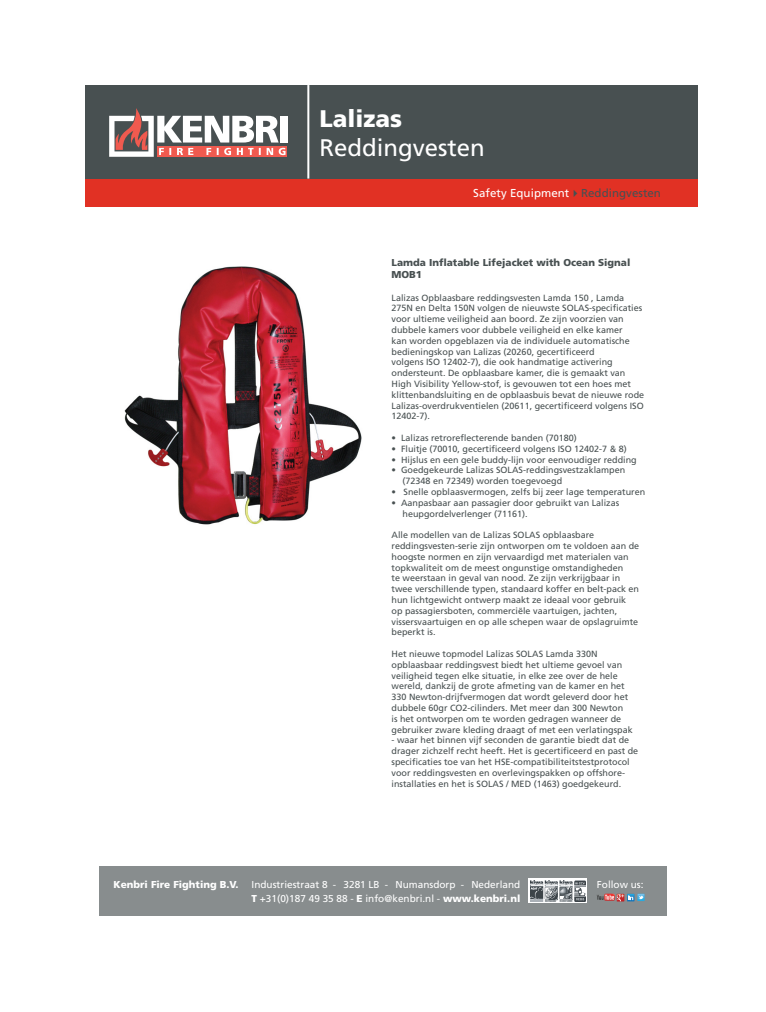
<style>
.page{position:relative;width:766px;height:1012px;background:#fff}
.page>*{position:absolute;margin:0;border:0;box-sizing:border-box;transform-origin:0 0}
.t1{font:24px "Frutiger";color:#fff}
.t2{font:900 24px "Frutiger";color:#fff}
.t3{font:11.5px "Frutiger";letter-spacing:.005em;color:#fff}
.t4{font:10px "Frutiger";color:#fff}
.t5{font:900 10px/12px "Frutiger";color:#485051}
.t6{font:900 10px "Frutiger";color:#fff}
.t7{font:9px/10.8px "Frutiger";color:#485051}
.s1{color:#485051}
.s2{font-weight:900}
</style>
<div class="page">
<div style="left:85px;top:179px;width:612px;height:28px;background:#e13124"></div>
<div style="left:85px;top:85px;width:612px;height:94px;background:#485051"></div>
<hr style="left:307px;top:85px;width:2px;height:94px;background:#fff">
<div style="left:99px;top:866px;width:567px;height:50px;background:#888d8e"></div>
<svg style="left:528px;top:879px;width:59px;height:24px"></svg>
<img style="left:530px;top:881px;width:55px;height:21px">
<svg style="left:597px;top:894px;width:47px;height:7px"></svg>
<div style="left:280px;top:116px;width:7px;height:27px;background:#fff"></div>
<svg style="left:285px;top:146px;width:2px;height:11px"></svg>
<svg style="left:109px;top:108px;width:176px;height:49px"></svg>
<img style="left:124px;top:266px;width:238px;height:259px">
<p class="t2" style="left:319px;top:104px;width:84px">Lalizas</p>
<p class="t1" style="left:319px;top:133px;width:167px">Reddingvesten</p>
<p class="t3" style="left:473px;top:187px;width:189px">Safety Equipment<span class="s1">✔Reddingvesten</span></p>
<p class="t5" style="left:391px;top:256px;width:240px">Lamda Inflatable Lifejacket with Ocean Signal<br>MOB1</p>
<p class="t7" style="left:391px;top:292px;width:254px">Lalizas Opblaasbare reddingsvesten Lamda 150Ν, Lamda 275N en Delta 150N volgen de nieuwste SOLAS-specificaties voor ultieme veiligheid aan boord. Ze zijn voorzien van dubbele kamers voor dubbele veiligheid en elke kamer<br>kan worden opgeblazen via de individuele automatische bedieningskop van Lalizas (20260, gecertificeerd<br>volgens ISO 12402-7), die ook handmatige activering ondersteunt. De opblaasbare kamer, die is gemaakt van High Visibility Yellow-stof, is gevouwen tot een hoes met klittenbandsluiting en de opblaasbuis bevat de nieuwe rode Lalizas-overdrukventielen (20611, gecertificeerd volgens ISO 12402-7).</p>
<p class="t7" style="left:391px;top:432px;width:187px">• Lalizas retroreflecterende banden (70180)</p>
<p class="t7" style="left:391px;top:443px;width:237px">• Fluitje (70010, gecertificeerd volgens ISO 12402-7 &amp; 8)</p>
<p class="t7" style="left:391px;top:454px;width:247px">• Hijslus en een gele buddy-lijn voor eenvoudiger redding</p>
<p class="t7" style="left:402px;top:465px;width:224px;text-indent:-11px">• Goedgekeurde Lalizas SOLAS-reddingsvestzaklampen (72348 en 72349) worden toegevoegd</p>
<p class="t7" style="left:391px;top:486px;width:255px">• Snelle opblaasvermogen, zelfs bij zeer lage temperaturen</p>
<p class="t7" style="left:402px;top:497px;width:218px;text-indent:-11px">• Aanpasbaar aan passagier door gebruikt van Lalizas heupgordelverlenger (71161).</p>
<p class="t7" style="left:391px;top:530px;width:249px">Alle modellen van de Lalizas SOLAS opblaasbare reddingsvesten-serie zijn ontworpen om te voldoen aan de hoogste normen en zijn vervaardigd met materialen van topkwaliteit om de meest ongunstige omstandigheden<br>te weerstaan in geval van nood. Ze zijn verkrijgbaar in twee verschillende typen, standaard koffer en belt-pack en hun lichtgewicht ontwerp maakt ze ideaal voor gebruik op passagiersboten, commerciële vaartuigen, jachten, vissersvaartuigen en op alle schepen waar de opslagruimte beperkt is.</p>
<p class="t7" style="left:391px;top:648px;width:243px">Het nieuwe topmodel Lalizas SOLAS Lamda 330N opblaasbaar reddingsvest biedt het ultieme gevoel van veiligheid tegen elke situatie, in elke zee over de hele wereld, dankzij de grote afmeting van de kamer en het 330 Newton-drijfvermogen dat wordt geleverd door het dubbele 60gr CO2-cilinders. Met meer dan 300 Newton<br>is het ontworpen om te worden gedragen wanneer de gebruiker zware kleding draagt of met een verlatingspak</p>
<p class="t7" style="left:391px;top:735px;width:248px">- waar het binnen vijf seconden de garantie biedt dat de drager zichzelf recht heeft. Het is gecertificeerd en past de specificaties toe van het HSE-compatibiliteitstestprotocol voor reddingsvesten en overlevingspakken op offshore&shy;installaties en het is SOLAS / MED (1463) goedgekeurd.</p>
<p class="t6" style="left:113px;top:878px;width:127px">Kenbri Fire Fighting B.V.</p>
<p class="t4" style="left:251px;top:878px;width:270px">Industriestraat 8 - 3281 LB - Numansdorp - Nederland</p>
<p class="t4" style="left:596px;top:878px;width:48px">Follow us:</p>
<p class="t4" style="left:251px;top:892px;width:270px"><span class="s2">T</span> +31(0)187 49 35 88 - <span class="s2">E</span> info@kenbri.nl - <span class="s2">www.kenbri.nl</span></p>
</div>
